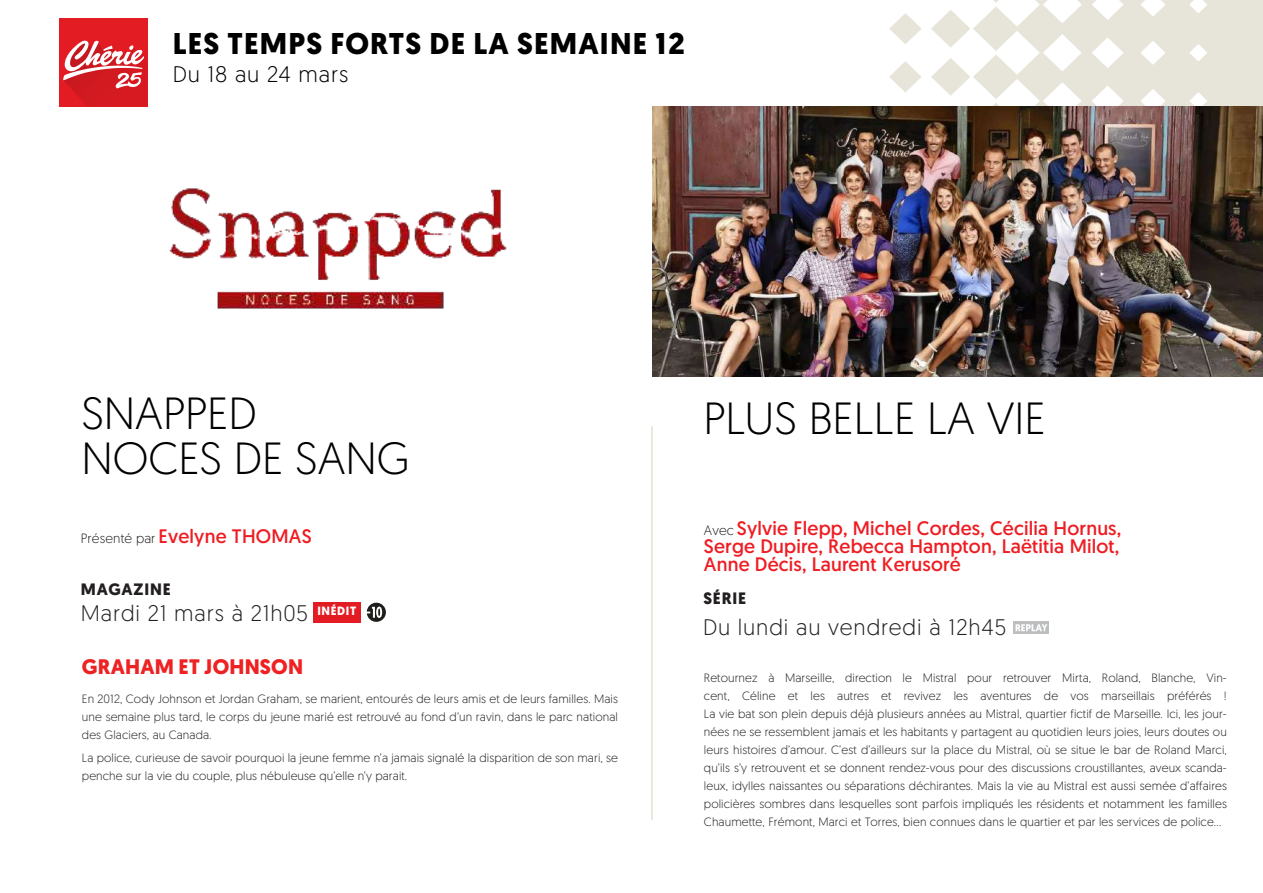
<style>
.page{position:relative;width:1263px;height:893px;background:#fff}
.page>*{position:absolute;margin:0;border:0;box-sizing:border-box;transform-origin:0 0}
.t1{font:300 45px/45px "Geomanist";color:#000}
.t2{font:700 30px "Geomanist";letter-spacing:.04em;color:#000}
.t3{font:300 22.5px "Geomanist";letter-spacing:.04em;color:#231f20}
.t4{font:300 22.5px "Geomanist";letter-spacing:.04em;color:#000}
.t5{font:700 21px "Geomanist";letter-spacing:.01em;color:#ee2123}
.t6{font:19.5px/18px "Geomanist";letter-spacing:.01em;color:#ee1d23;text-align:justify}
.t7{font:700 16.5px "Geomanist";letter-spacing:.05em;color:#231f20}
.t8{font:300 12px/18px "Geomanist";letter-spacing:.01em;color:#231f20;text-align:justify}
.t9{font:700 12px "Geomanist";letter-spacing:.05em;color:#fff}
.s1{font-weight:300;font-size:13.5px;color:#231f20}
</style>
<div class="page">
<svg style="left:973px;top:0;width:254px;height:106px;fill:#e7e4d9"></svg>
<svg style="left:889px;top:13px;width:33px;height:31px"></svg>
<svg style="left:931px;top:10px;width:39px;height:38px"></svg>
<svg style="left:889px;top:61px;width:33px;height:31px"></svg>
<svg style="left:931px;top:58px;width:39px;height:38px"></svg>
<div style="left:1227px;top:0;width:36px;height:106px;background:#e7e4d9"></div>
<img style="left:59px;top:106px;width:1204px;height:270px">
<svg style="left:367px;top:603px;width:19px;height:19px"></svg>
<hr style="left:651px;top:426px;width:2px;height:394px;background:#e7e4d9">
<div style="left:313px;top:602px;width:48px;height:21px;background:#e31c24"></div>
<img style="left:1013px;top:621px;width:35px;height:13px">
<div style="left:60px;top:18px;width:88px;height:88px;background:#e31c24"></div>
<svg style="left:63px;top:41px;width:84px;height:65px"></svg>
<h2 class="t2" style="left:173px;top:23px;width:514px">LES TEMPS FORTS DE LA SEMAINE 12</h2>
<h3 class="t4" style="left:173px;top:60px;width:177px">Du 18 au 24 mars</h3>
<h1 class="t1" style="left:81px;top:389px;width:330px">SNAPPED<br>NOCES DE SANG</h1>
<h1 class="t1" style="left:703px;top:394px;width:344px">PLUS BELLE LA VIE</h1>
<h3 class="t6" style="left:81px;top:527px;width:232px"><span class="s1">Présenté par</span> Evelyne THOMAS</h3>
<h3 class="t6" style="left:704px;top:519px;width:419px"><span class="s1">Avec</span> Sylvie Flepp, Michel Cordes, Cécilia Hornus, Serge Dupire, Rebecca Hampton, Laëtitia Milot, Anne Décis, Laurent Kerusoré</h3>
<p class="t9" style="left:317px;top:603px;width:40px">INÉDIT</p>
<h3 class="t7" style="left:81px;top:578px;width:91px">MAGAZINE</h3>
<h3 class="t7" style="left:703px;top:587px;width:44px">SÉRIE</h3>
<h3 class="t3" style="left:81px;top:598px;width:229px">Mardi 21 mars à 21h05</h3>
<h3 class="t3" style="left:703px;top:613px;width:305px">Du lundi au vendredi à 12h45</h3>
<h3 class="t5" style="left:82px;top:652px;width:223px">GRAHAM ET JOHNSON</h3>
<p class="t8" style="left:82px;top:690px;width:537px">En 2012, Cody Johnson et Jordan Graham, se marient, entourés de leurs amis et de leurs familles. Mais une semaine plus tard, le corps du jeune marié est retrouvé au fond d’un ravin, dans le parc national des Glaciers, au Canada.</p>
<p class="t8" style="left:82px;top:748px;width:538px">La police, curieuse de savoir pourquoi la jeune femme n’a jamais signalé la disparition de son mari, se penche sur la vie du couple, plus nébuleuse qu’elle n’y parait.</p>
<p class="t8" style="left:704px;top:668px;width:524px">Retournez à Marseille, direction le Mistral pour retrouver Mirta, Roland, Blanche, Vin&shy;cent, Céline et les autres et revivez les aventures de vos marseillais préférés !<br>La vie bat son plein depuis déjà plusieurs années au Mistral, quartier fictif de Marseille. Ici, les jour&shy;nées ne se ressemblent jamais et les habitants y partagent au quotidien leurs joies, leurs doutes ou leurs histoires d’amour. C’est d’ailleurs sur la place du Mistral, où se situe le bar de Roland Marci, qu’ils s’y retrouvent et se donnent rendez-vous pour des discussions croustillantes, aveux scanda&shy;leux, idylles naissantes ou séparations déchirantes. Mais la vie au Mistral est aussi semée d’affaires policières sombres dans lesquelles sont parfois impliqués les résidents et notamment les familles Chaumette, Frémont, Marci et Torres, bien connues dans le quartier et par les services de police…</p>
</div>
